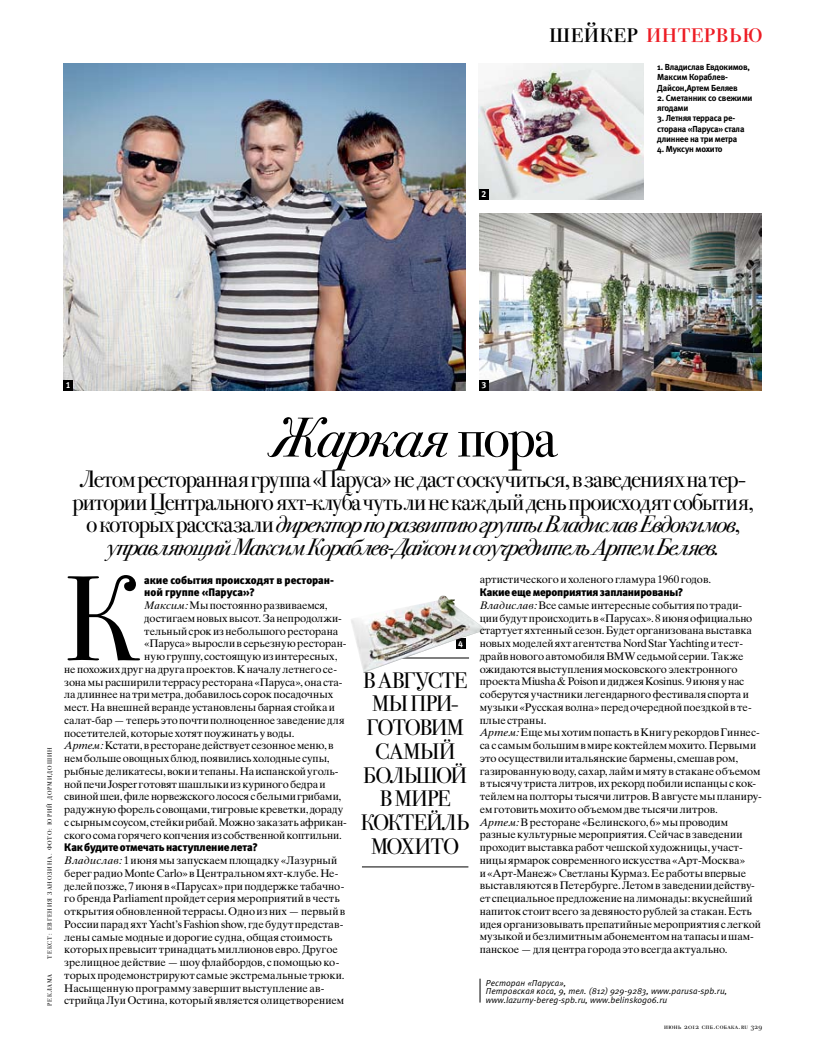
<style>
.page{position:relative;width:815px;height:1056px;background:#fff}
.page>*{position:absolute;margin:0;border:0;box-sizing:border-box;transform-origin:0 0}
.t1{font:120.88px "Bodoni 72 OSC";color:#000}
.t2{font:italic 56.25px "Bodoni 72 C";letter-spacing:-.035em;color:#000}
.t3{font:30px "Bodon 72 SCC";letter-spacing:.015em;color:#ed1c24}
.t4{font:23.75px/22.5px "Bodoni 72 C";letter-spacing:-.02em;color:#000;text-align:center}
.t5{font:22.5px/23.8px "Bodoni 72 C";letter-spacing:-.025em;color:#000;text-align:center}
.t6{font:11px/12.8px "Times Ten Cyr Upright";letter-spacing:-.005em;color:#000}
.t7{font:11px/12.8px "Meta Black C";letter-spacing:-.01em;color:#000}
.t8{font:8.75px/10.2px "Meta Bold C";letter-spacing:-.025em;color:#000}
.t9{font:italic 8.75px/8.8px "Meta Normal C";letter-spacing:.01em;color:#000}
.t10{font:8.75px "Meta Bold LFC";color:#fff}
.t11{font:7.5px "Bodon 72 SCC";letter-spacing:.055em;color:#000}
.t12{font:6.25px "Bodoni 72 C";letter-spacing:.15em;color:#000}
.s1{color:#000}
.s2{font-style:normal}
.s3{font-style:italic}
.s4{font-family:"Times Ten Cyr Inclined"}
</style>
<div class="page">
<hr style="left:362px;top:867px;width:106px;height:1px;background:#000">
<svg style="left:480px;top:979px;width:1px;height:23px"></svg>
<img style="left:64px;top:63px;width:401px;height:327px">
<img style="left:479px;top:213px;width:283px;height:177px">
<div style="left:64px;top:380px;width:9px;height:10px;background:#000"></div>
<div style="left:479px;top:380px;width:9px;height:10px;background:#000"></div>
<img style="left:351px;top:595px;width:135px;height:77px">
<img style="left:479px;top:63px;width:164px;height:136px">
<div style="left:479px;top:189px;width:9px;height:10px;background:#000"></div>
<h3 class="t3" style="left:549px;top:15px;width:215px"><span class="s1">шейкер</span> интервью</h3>
<p class="t10" style="left:481px;top:189px;width:6px">2</p>
<p class="t10" style="left:66px;top:380px;width:6px">1</p>
<p class="t10" style="left:481px;top:380px;width:6px">3</p>
<p class="t8" style="left:657px;top:62px;width:94px">1. Владислав Евдокимов,<br>Максим Кораблев-<br>Дайсон,Артем Беляев</p>
<p class="t8" style="left:657px;top:93px;width:97px">2. Сметанник со свежими ягодами</p>
<p class="t8" style="left:657px;top:113px;width:89px">3. Летняя терраса ре&shy;сторана «Паруса» стала длиннее на три метра</p>
<p class="t8" style="left:657px;top:144px;width:67px">4. Муксун мохито</p>
<h2 class="t2" style="left:271px;top:405px;width:289px">Жаркая <span class="s2">пора</span></h2>
<p class="t4" style="left:73px;top:468px;width:683px">Летом ресторанная группа «Паруса» не даст соскучиться, в заведениях на тер&shy;ритории Центрального яхт-клуба чуть ли не каждый день происходят события, о которых рассказали <span class="s3">директор по развитию группы Владислав Евдокимов</span>, <span class="s3">управляющий Максим Кораблев-Дайсон и соучредитель Артем Беляев.</span></p>
<h1 class="t1" style="left:64px;top:549px;width:75px">К</h1>
<p class="t7" style="left:144px;top:574px;width:191px">акие события происходят в ресторан&shy;ной группе «Паруса»?</p>
<p class="t6" style="left:480px;top:573px;width:233px">артистического и холеного гламура 1960 годов.</p>
<p class="t7" style="left:480px;top:586px;width:205px">Какие еще мероприятия запланированы?</p>
<p class="t6" style="left:480px;top:599px;width:284px"><span class="s4">Владислав:</span> Все самые интересные события по тради&shy;ции будут происходить в «Парусах». 8 июня официально стартует яхтенный сезон. Будет организована выставка новых моделей яхт агентства Nord Star Yachting и тест&shy;драйв нового автомобиля BMW седьмой серии. Также ожидаются выступления московского электронного проекта Miusha &amp; Poison и диджея Kosinus. 9 июня у нас соберутся участники легендарного фестиваля спорта и музыки «Русская волна» перед очередной поездкой в те&shy;плые страны.<br><span class="s4">Артем:</span> Еще мы хотим попасть в Книгу рекордов Гиннес&shy;са с самым большим в мире коктейлем мохито. Первыми это осуществили итальянские бармены, смешав ром, газированную воду, сахар, лайм и мяту в стакане объемом в тысячу триста литров, их рекорд побили испанцы с кок&shy;тейлем на полторы тысячи литров. В августе мы планиру&shy;ем готовить мохито объемом две тысячи литров.<br><span class="s4">Артем:</span> В ресторане «Белинского, 6» мы проводим разные культурные мероприятия. Сейчас в заведении проходит выставка работ чешской художницы, участ&shy;ницы ярмарок современного искусства «Арт-Москва»<br>и «Арт-Манеж» Светланы Курмаз. Ее работы впервые выставляются в Петербурге. Летом в заведении действу&shy;ет специальное предложение на лимонады: вкуснейший напиток стоит всего за девяносто рублей за стакан. Есть идея организовывать препатийные мероприятия с легкой музыкой и безлимитным абонементом на тапасы и шам&shy;панское — для центра города это всегда актуально.</p>
<p class="t6" style="left:144px;top:599px;width:185px"><span class="s4">Максим:</span> Мы постоянно развиваемся,</p>
<p class="t6" style="left:144px;top:612px;width:199px">достигаем новых высот. За непродолжи-</p>
<p class="t6" style="left:144px;top:625px;width:196px">тельный срок из небольшого ресторана</p>
<p class="t6" style="left:144px;top:637px;width:204px">«Паруса» выросли в серьезную ресторан-</p>
<p class="t6" style="left:144px;top:650px;width:195px">ную группу, состоящую из интересных,</p>
<p class="t6" style="left:64px;top:663px;width:274px">не похожих друг на друга проектов. К началу летнего се-</p>
<p class="t6" style="left:64px;top:676px;width:280px">зона мы расширили террасу ресторана «Паруса», она ста-</p>
<p class="t6" style="left:64px;top:688px;width:271px">ла длиннее на три метра, добавилось сорок посадочных</p>
<p class="t6" style="left:64px;top:701px;width:272px">мест. На внешней веранде установлены барная стойка и</p>
<p class="t6" style="left:64px;top:714px;width:282px">салат-бар — теперь это почти полноценное заведение для</p>
<p class="t6" style="left:64px;top:727px;width:232px">посетителей, которые хотят поужинать у воды.</p>
<p class="t6" style="left:64px;top:739px;width:271px"><span class="s4">Артем:</span> Кстати, в ресторане действует сезонное меню, в</p>
<p class="t6" style="left:64px;top:752px;width:267px">нем больше овощных блюд, появились холодные супы,</p>
<p class="t6" style="left:64px;top:765px;width:276px">рыбные деликатесы, воки и тепаны. На испанской уголь-</p>
<p class="t6" style="left:64px;top:778px;width:263px">ной печи Josper готовят шашлыки из куриного бедра и</p>
<p class="t6" style="left:64px;top:790px;width:279px">свиной шеи, филе норвежского лосося с белыми грибами,</p>
<p class="t6" style="left:64px;top:803px;width:281px">радужную форель с овощами, тигровые креветки, дораду</p>
<p class="t6" style="left:64px;top:816px;width:284px">с сырным соусом, стейки рибай. Можно заказать африкан-</p>
<p class="t6" style="left:64px;top:829px;width:279px">ского сома горячего копчения из собственной коптильни.</p>
<p class="t7" style="left:64px;top:841px;width:195px">Как будите отмечать наступление лета?</p>
<p class="t6" style="left:64px;top:854px;width:283px"><span class="s4">Владислав:</span> 1 июня мы запускаем площадку «Лазурный берег радио Monte Carlo» в Центральном яхт-клубе. Не&shy;делей позже, 7 июня в «Парусах» при поддержке табачно&shy;го бренда Parliament пройдет серия мероприятий в честь открытия обновленной террасы. Одно из них — первый в России парад яхт Yacht’s Fashion show, где будут представ&shy;лены самые модные и дорогие судна, общая стоимость которых превысит тринадцать миллионов евро. Другое зрелищное действие — шоу флайбордов, с помощью ко&shy;торых продемонстрируют самые экстремальные трюки.<br>Насыщенную программу завершит выступление ав&shy;стрийца Луи Остина, который является олицетворением</p>
<p class="t10" style="left:458px;top:639px;width:6px">4</p>
<h3 class="t5" style="left:361px;top:668px;width:110px">в августе мы при&shy;готовим самый большой в мире коктейл ь<br>Мохито</h3>
<p class="t12" style="left:46px;top:959px;width:213px;rotate:-90deg">текст: евгения занозина. фото: юрий дормидошин</p>
<p class="t12" style="left:46px;top:1006px;width:34px;rotate:-90deg">реклама</p>
<p class="t9" style="left:486px;top:978px;width:243px">Ресторан «Паруса»,<br>Петровская коса, 9, тел. (812) 929-9283, www.parusa-spb.ru, www.lazurny-bereg-spb.ru, www.belinskogo6.ru</p>
<p class="t11" style="left:664px;top:1022px;width:99px">июнь 2012 спб.собака.ru 329</p>
</div>
